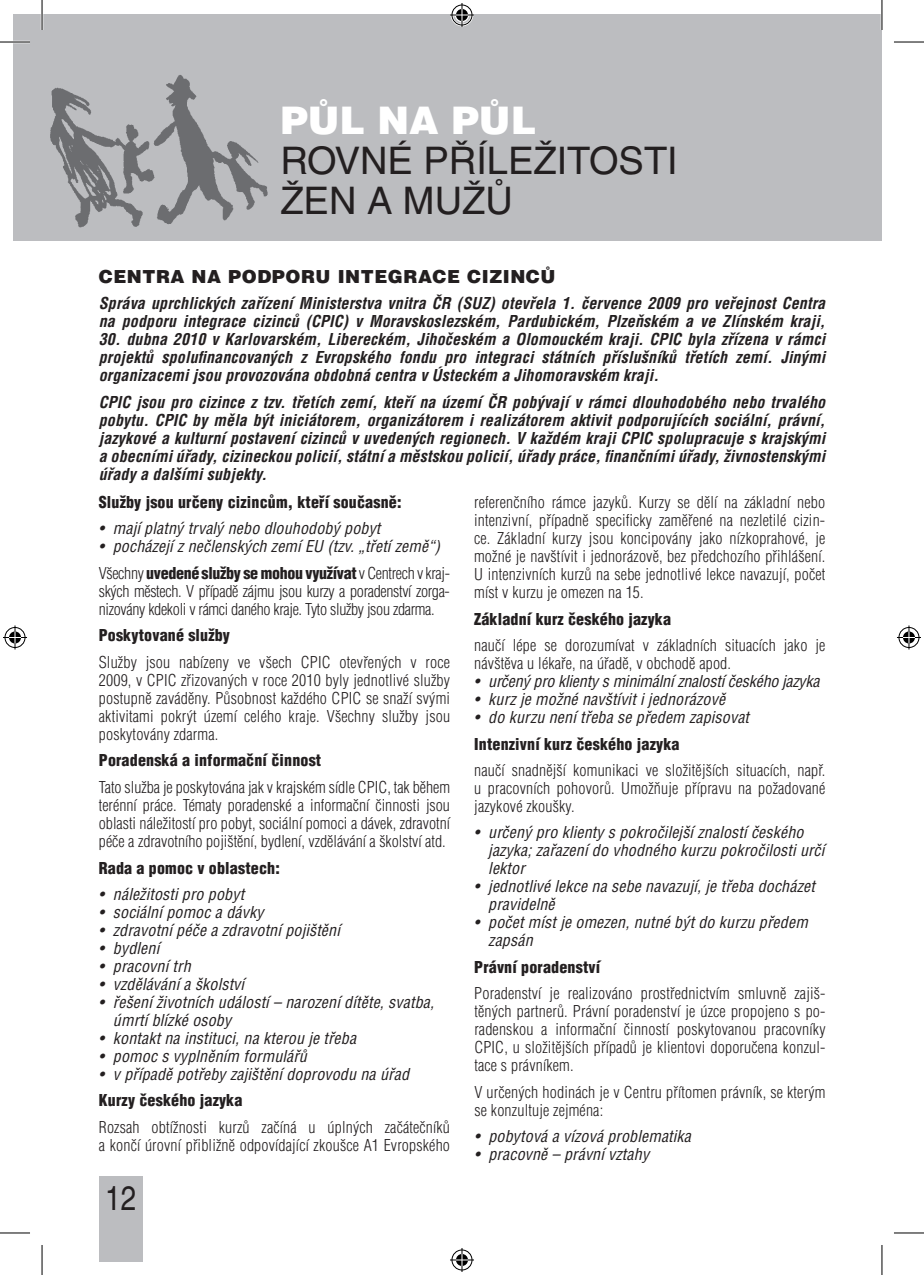
<style>
.page{position:relative;width:924px;height:1275px;background:#fff}
.page>*{position:absolute;margin:0;border:0;box-sizing:border-box;transform-origin:0 0}
.t1{font:38px/40px "Helvetica CE";color:#231f20}
.t2{font:900 38px "Helvetica CE";color:#fff}
.t3{font:condensed 34px "Helvetica CE";color:#231f20}
.t4{font:900 18px "Helvetica CE";letter-spacing:.03em;color:#231f20}
.t5{font:300 condensed 16px/18px "Helvetica CE";letter-spacing:.01em;color:#231f20;text-align:justify}
.t6{font:italic 700 condensed 16px/18px "Helvetica CE";letter-spacing:.01em;color:#231f20;text-align:justify}
.t7{font:italic condensed 16px/18px "Helvetica CE";letter-spacing:.01em;color:#231f20}
.t8{font:900 condensed 16px "Helvetica CE";letter-spacing:.01em;color:#231f20}
.t9{font:300 condensed 16px/18px "Helvetica CE";letter-spacing:-.02em;color:#231f20}
.t10{font:italic condensed 16px "Helvetica CE";letter-spacing:-.01em;color:#231f20}
.s1{font-weight:300;font-style:normal}
.s2{font-weight:900;font-style:normal}
</style>
<div class="page">
<div style="left:14px;top:14px;width:867px;height:226px;background:#bcbdc0"></div>
<div style="left:99px;top:1176px;width:43px;height:85px;background:#bcbdc0"></div>
<svg style="left:50px;top:75px;width:217px;height:152px"></svg>
<hr style="left:0;top:41px;width:30px;height:2px;background:#fff">
<hr style="left:41px;top:0;width:2px;height:30px;background:#fff">
<hr style="left:880px;top:0;width:2px;height:30px;background:#fff">
<hr style="left:0;top:42px;width:30px;height:1px;background:#000">
<hr style="left:893px;top:42px;width:30px;height:1px;background:#000">
<hr style="left:0;top:1232px;width:30px;height:1px;background:#000">
<hr style="left:893px;top:1232px;width:30px;height:1px;background:#000">
<hr style="left:42px;top:0;width:1px;height:30px;background:#000">
<hr style="left:42px;top:1245px;width:1px;height:30px;background:#000">
<hr style="left:881px;top:0;width:1px;height:30px;background:#000">
<hr style="left:881px;top:1245px;width:1px;height:30px;background:#000">
<svg style="left:450px;top:3px;width:24px;height:24px"></svg>
<svg style="left:450px;top:1248px;width:24px;height:24px"></svg>
<svg style="left:3px;top:625px;width:24px;height:24px"></svg>
<svg style="left:897px;top:625px;width:23px;height:24px"></svg>
<h1 class="t2" style="left:280px;top:98px;width:257px">PŮL NA PŮL</h1>
<h1 class="t1" style="left:280px;top:140px;width:399px">ROVNÉ PŘÍLEŽITOSTI<br>ŽEN a MUŽŮ</h1>
<p class="t4" style="left:99px;top:266px;width:458px">CENTRA NA PODPORU INTEGRACE CIZINCŮ</p>
<p class="t6" style="left:99px;top:294px;width:727px">Správa uprchlických zařízení Ministerstva vnitra ČR (SUZ) otevřela 1. července 2009 pro veřejnost Centra na podporu integrace cizinců (CPIC) v Moravskoslezském, Pardubickém, Plzeňském a ve Zlínském kraji,</p>
<p class="t6" style="left:99px;top:330px;width:727px">30. dubna 2010 v Karlovarském, Libereckém, Jihočeském a Olomouckém kraji. CPIC byla zřízena v rámci projektů spolufinancovaných z Evropského fondu pro integraci státních příslušníků třetích zemí. Jinými organizacemi jsou provozována obdobná centra v Ústeckém a Jihomoravském kraji.</p>
<p class="t6" style="left:99px;top:393px;width:727px">CPIC jsou pro cizince z tzv. třetích zemí, kteří na území ČR pobývají v rámci dlouhodobého nebo trvalého pobytu. CPIC by měla být iniciátorem, organizátorem i realizátorem aktivit podporujících sociální, právní, jazykové a kulturní postavení cizinců v uvedených regionech. V každém kraji CPIC spolupracuje s krajskými a obecními úřady, cizineckou policií, státní a městskou policií, úřady práce, finančními úřady, živnostenskými úřady a dalšími subjekty.</p>
<p class="t8" style="left:99px;top:493px;width:304px">Služby jsou určeny cizincům, kteří současně:</p>
<p class="t7" style="left:99px;top:520px;width:283px">• mají platný trvalý nebo dlouhodobý pobyt</p>
<p class="t7" style="left:99px;top:533px;width:352px;line-height:26.4px">• pocházejí z nečlenských zemí EU (tzv. „třetí země“)<br><span class="s1">Všechny</span> <span class="s2">uvedené služby se mohou využívat</span> <span class="s1">v Centrech v kraj-</span></p>
<p class="t9" style="left:99px;top:582px;width:352px">ských městech. V případě zájmu jsou kurzy a poradenství zorga&shy;nizovány kdekoli v rámci daného kraje. Tyto služby jsou zdarma.</p>
<p class="t8" style="left:99px;top:626px;width:133px">Poskytované služby</p>
<p class="t5" style="left:99px;top:653px;width:352px">Služby jsou nabízeny ve všech CPIC otevřených v roce 2009, v CPIC zřizovaných v roce 2010 byly jednotlivé služby postupně zaváděny. Působnost každého CPIC se snaží svými aktivitami pokrýt území celého kraje. Všechny služby jsou poskytovány zdarma.</p>
<p class="t8" style="left:99px;top:751px;width:224px">Poradenská a informační činnost</p>
<p class="t5" style="left:99px;top:778px;width:352px">Tato služba je poskytována jak v krajském sídle CPIC, tak během terénní práce. Tématy poradenské a informační činnosti jsou oblasti náležitostí pro pobyt, sociální pomoci a dávek, zdravotní péče a zdravotního pojištění, bydlení, vzdělávání a školství atd.</p>
<p class="t8" style="left:99px;top:858px;width:182px">Rada a pomoc v oblastech:</p>
<p class="t7" style="left:99px;top:885px;width:147px">• náležitosti pro pobyt</p>
<p class="t7" style="left:99px;top:903px;width:166px">• sociální pomoc a dávky</p>
<p class="t7" style="left:99px;top:921px;width:242px">• zdravotní péče a zdravotní pojištění</p>
<p class="t7" style="left:99px;top:939px;width:62px">• bydlení</p>
<p class="t7" style="left:99px;top:957px;width:93px">• pracovní trh</p>
<p class="t7" style="left:99px;top:975px;width:147px">• vzdělávání a školství</p>
<p class="t7" style="left:113px;top:993px;width:322px;text-indent:-14px">• řešení životních událostí – narození dítěte, svatba, úmrtí blízké osoby</p>
<p class="t7" style="left:99px;top:1029px;width:259px">• kontakt na instituci, na kterou je třeba</p>
<p class="t7" style="left:99px;top:1047px;width:209px">• pomoc s vyplněním formulářů</p>
<p class="t7" style="left:99px;top:1065px;width:311px">• v případě potřeby zajištění doprovodu na úřad</p>
<p class="t8" style="left:99px;top:1090px;width:145px">Kurzy českého jazyka</p>
<p class="t5" style="left:99px;top:1118px;width:352px">Rozsah obtížnosti kurzů začíná u úplných začátečníků a končí úrovní přibližně odpovídající zkoušce A1 Evropského</p>
<h2 class="t3" style="left:105px;top:1178px;width:33px">12</h2>
<p class="t5" style="left:474px;top:493px;width:352px">referenčního rámce jazyků. Kurzy se dělí na základní nebo intenzivní, případně specificky zaměřené na nezletilé cizin&shy;ce. Základní kurzy jsou koncipovány jako nízkoprahové, je možné je navštívit i jednorázově, bez předchozího přihlášení.<br>U intenzivních kurzů na sebe jednotlivé lekce navazují, počet míst v kurzu je omezen na 15.</p>
<p class="t8" style="left:474px;top:609px;width:198px">Základní kurz českého jazyka</p>
<p class="t5" style="left:474px;top:636px;width:352px">naučí lépe se dorozumívat v základních situacích jako je návštěva u lékaře, na úřadě, v obchodě apod.</p>
<p class="t10" style="left:474px;top:672px;width:347px">• určený pro klienty s minimální znalostí českého jazyka</p>
<p class="t7" style="left:474px;top:690px;width:252px">• kurz je možné navštívit i jednorázově</p>
<p class="t7" style="left:474px;top:708px;width:276px">• do kurzu není třeba se předem zapisovat</p>
<p class="t8" style="left:474px;top:734px;width:207px">Intenzivní kurz českého jazyka</p>
<p class="t5" style="left:474px;top:761px;width:352px">naučí snadnější komunikaci ve složitějších situacích, např. u pracovních pohovorů. Umožňuje přípravu na požadované jazykové zkoušky.</p>
<p class="t7" style="left:488px;top:823px;width:337px;text-indent:-14px">• určený pro klienty s pokročilejší znalostí českého jazyka; zařazení do vhodného kurzu pokročilosti určí lektor</p>
<p class="t7" style="left:488px;top:877px;width:328px;text-indent:-14px">• jednotlivé lekce na sebe navazují, je třeba docházet pravidelně</p>
<p class="t7" style="left:488px;top:913px;width:321px;text-indent:-14px">• počet míst je omezen, nutné být do kurzu předem zapsán</p>
<p class="t8" style="left:474px;top:957px;width:127px">Právní poradenství</p>
<p class="t5" style="left:474px;top:984px;width:352px">Poradenství je realizováno prostřednictvím smluvně zajiš&shy;těných partnerů. Právní poradenství je úzce propojeno s po&shy;radenskou a informační činností poskytovanou pracovníky CPIC, u složitějších případů je klientovi doporučena konzul&shy;tace s právníkem.</p>
<p class="t5" style="left:474px;top:1083px;width:352px">V určených hodinách je v Centru přítomen právník, se kterým se konzultuje zejména:</p>
<p class="t7" style="left:474px;top:1127px;width:218px">• pobytová a vízová problematika</p>
<p class="t7" style="left:474px;top:1145px;width:176px">• pracovně – právní vztahy</p>
</div>
